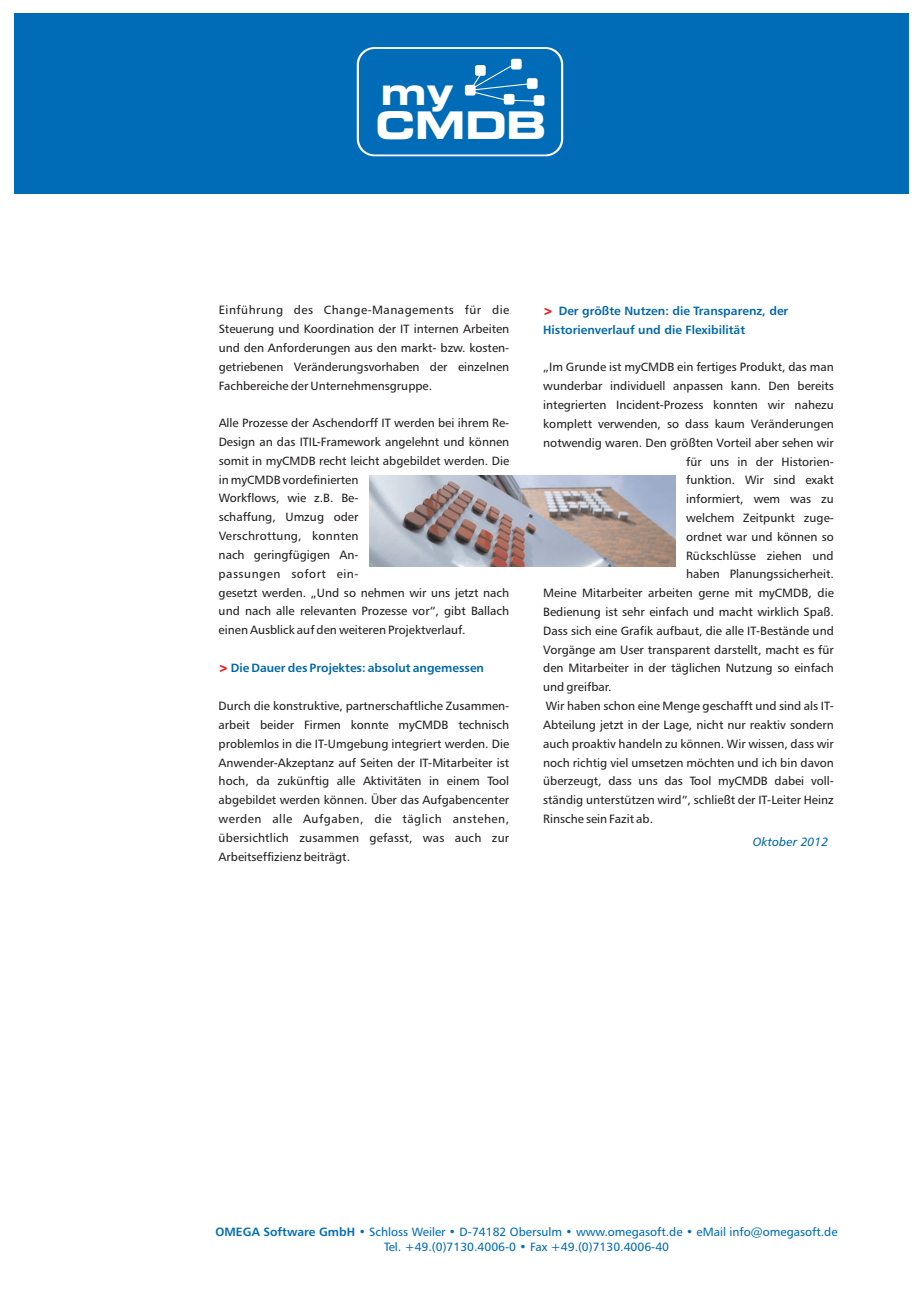
<style>
.page{position:relative;width:920px;height:1290px;background:#fff}
.page>*{position:absolute;margin:0;border:0;box-sizing:border-box;transform-origin:0 0}
.t1{font:700 expanded 37.95px "Square 721 BT";color:#fff}
.t2{font:12px/18.8px "Humanist 777 BT Roman B";color:#231f20;text-align:justify}
.t3{font:12px/14.4px "Humanist 777 BT Roman B";color:#006cb7;text-align:center}
.t4{font:12px/19px "Humanist 777 BT Roman B,Bold";color:#0067aa}
.t5{font:12px "Humanist 777 BT Roman B";letter-spacing:.04em;color:#231f20}
.t6{font:12px "Humanist 777 BT Roman B";letter-spacing:.02em;color:#231f20}
.t7{font:12px "Humanist 777 BT Roman B,Italic";color:#0067aa}
.t8{font:12px "Incised 901 BT Nord";color:#ee1d23}
.s1{font-family:"Incised 901 BT Nord";color:#ee1d23}
.s2{font-family:"Humanist 777 BT Roman B,Bold"}
</style>
<div class="page">
<div style="left:14px;top:13px;width:894px;height:181px;background:#006cb7"></div>
<svg style="left:357px;top:47px;width:206px;height:109px"></svg>
<div style="left:359px;top:49px;width:202px;height:105px;background:#006cb7;border-radius:16px"></div>
<div style="left:465px;top:85px;width:11px;height:11px;background:#fff;border-radius:2px"></div>
<div style="left:511px;top:59px;width:11px;height:10px;background:#fff;border-radius:2px"></div>
<div style="left:534px;top:95px;width:10px;height:11px;background:#fff;border-radius:2px"></div>
<div style="left:504px;top:94px;width:10px;height:11px;background:#fff;border-radius:2px"></div>
<svg style="left:469px;top:64px;width:69px;height:38px"></svg>
<img style="left:369px;top:476px;width:306px;height:91px">
<h1 class="t1" style="left:380px;top:76px;width:75px">my</h1>
<h1 class="t1" style="left:375px;top:110px;width:173px">CMDB</h1>
<p class="t2" style="left:219px;top:302px;width:292px">Einführung des Change-Managements für die Steuerung und Koordination der IT internen Arbeiten und den Anforderungen aus den markt- bzw. kosten&shy;getriebenen Veränderungsvorhaben der einzelnen</p>
<p class="t4" style="left:543px;top:302px;width:247px;text-indent:16px">Der größte Nutzen: die Transparenz, der<br>Historienverlauf und die Flexibilität</p>
<p class="t8" style="left:543px;top:305px;width:11px">&gt;</p>
<p class="t2" style="left:543px;top:359px;width:292px">„Im Grunde ist myCMDB ein fertiges Produkt, das man</p>
<p class="t2" style="left:219px;top:377px;width:215px">Fachbereiche der Unternehmensgruppe.</p>
<p class="t2" style="left:543px;top:378px;width:292px">wunderbar individuell anpassen kann. Den bereits integrierten Incident-Prozess konnten wir nahezu</p>
<p class="t2" style="left:219px;top:415px;width:292px">Alle Prozesse der Aschendorff IT werden bei ihrem Re-</p>
<p class="t2" style="left:543px;top:415px;width:292px">komplett verwenden, so dass kaum Veränderungen</p>
<p class="t2" style="left:219px;top:433px;width:292px">Design an das ITIL-Framework angelehnt und können</p>
<p class="t2" style="left:543px;top:434px;width:292px">notwendig waren. Den größten Vorteil aber sehen wir</p>
<p class="t2" style="left:219px;top:452px;width:292px">somit in myCMDB recht leicht abgebildet werden. Die</p>
<p class="t2" style="left:686px;top:453px;width:149px">für uns in der Historien-</p>
<p class="t2" style="left:219px;top:471px;width:141px">in myCMDB vordefinierten</p>
<p class="t2" style="left:686px;top:472px;width:149px">funktion. Wir sind exakt</p>
<p class="t2" style="left:219px;top:490px;width:141px">Workflows, wie z.B. Be-</p>
<p class="t2" style="left:686px;top:491px;width:149px">informiert, wem was zu</p>
<p class="t2" style="left:219px;top:509px;width:141px">schaffung, Umzug oder</p>
<p class="t2" style="left:686px;top:509px;width:149px">welchem Zeitpunkt zuge-</p>
<p class="t6" style="left:219px;top:531px;width:141px">Verschrottung, konnten</p>
<p class="t2" style="left:686px;top:528px;width:149px">ordnet war und können so</p>
<p class="t2" style="left:219px;top:546px;width:141px">nach geringfügigen An-</p>
<p class="t2" style="left:686px;top:547px;width:149px">Rückschlüsse ziehen und</p>
<p class="t5" style="left:219px;top:569px;width:141px">passungen sofort ein-</p>
<p class="t2" style="left:686px;top:566px;width:149px">haben Planungssicherheit.</p>
<p class="t2" style="left:219px;top:584px;width:292px">gesetzt werden. „Und so nehmen wir uns jetzt nach</p>
<p class="t2" style="left:543px;top:585px;width:292px">Meine Mitarbeiter arbeiten gerne mit myCMDB, die</p>
<p class="t2" style="left:219px;top:603px;width:292px">und nach alle relevanten Prozesse vor“, gibt Ballach</p>
<p class="t2" style="left:543px;top:603px;width:292px">Bedienung ist sehr einfach und macht wirklich Spaß.</p>
<p class="t2" style="left:219px;top:622px;width:248px">einen Ausblick auf den weiteren Projektverlauf.</p>
<p class="t2" style="left:543px;top:622px;width:292px">Dass sich eine Grafik aufbaut, die alle IT-Bestände und Vorgänge am User transparent darstellt, macht es für den Mitarbeiter in der täglichen Nutzung so einfach und greifbar.</p>
<p class="t2" style="left:219px;top:697px;width:292px">Durch die konstruktive, partnerschaftliche Zusammen-</p>
<p class="t2" style="left:546px;top:698px;width:290px">Wir haben schon eine Menge geschafft und sind als IT-</p>
<p class="t2" style="left:219px;top:716px;width:292px">arbeit beider Firmen konnte myCMDB technisch</p>
<p class="t2" style="left:543px;top:716px;width:292px">Abteilung jetzt in der Lage, nicht nur reaktiv sondern</p>
<p class="t2" style="left:219px;top:735px;width:292px">problemlos in die IT-Umgebung integriert werden. Die</p>
<p class="t2" style="left:543px;top:735px;width:292px">auch proaktiv handeln zu können. Wir wissen, dass wir</p>
<p class="t2" style="left:219px;top:754px;width:292px">Anwender-Akzeptanz auf Seiten der IT-Mitarbeiter ist</p>
<p class="t2" style="left:543px;top:754px;width:292px">noch richtig viel umsetzen möchten und ich bin davon</p>
<p class="t2" style="left:219px;top:773px;width:292px">hoch, da zukünftig alle Aktivitäten in einem Tool</p>
<p class="t2" style="left:543px;top:773px;width:292px">überzeugt, dass uns das Tool myCMDB dabei voll-</p>
<p class="t2" style="left:219px;top:792px;width:292px">abgebildet werden können. Über das Aufgabencenter</p>
<p class="t2" style="left:543px;top:792px;width:292px">ständig unterstützen wird“, schließt der IT-Leiter Heinz</p>
<p class="t5" style="left:219px;top:814px;width:292px">werden alle Aufgaben, die täglich anstehen,</p>
<p class="t2" style="left:543px;top:810px;width:111px">Rinsche sein Fazit ab.</p>
<p class="t2" style="left:219px;top:829px;width:292px">übersichtlich zusammen gefasst, was auch zur<br>Arbeitseffizienz beiträgt.</p>
<p class="t4" style="left:219px;top:660px;width:267px"><span class="s1">&gt;</span> Die Dauer des Projektes: absolut angemessen</p>
<p class="t7" style="left:753px;top:837px;width:77px">Oktober 2012</p>
<p class="t3" style="left:216px;top:1226px;width:623px"><span class="s2">OMEGA Software GmbH</span> Schloss Weiler • D-74182 Obersulm • www.omegasoft.de • eMail info@omegasoft.de<br>Tel. +49.(0)7130.4006-0 • Fax +49.(0)7130.4006-40</p>
<p class="t3" style="left:359px;top:1226px;width:9px">•</p>
</div>
